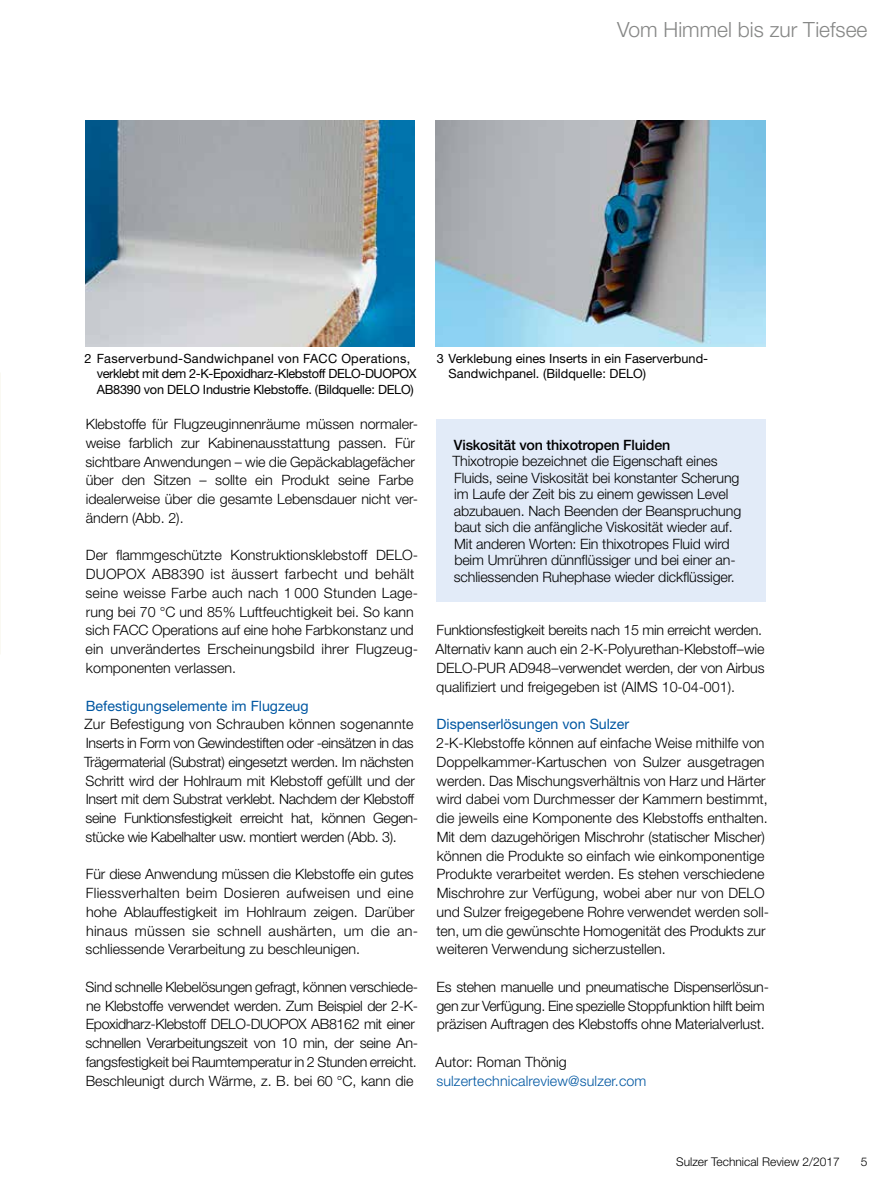
<style>
.page{position:relative;width:893px;height:1191px;background:#fff}
.page>*{position:absolute;margin:0;border:0;box-sizing:border-box;transform-origin:0 0}
.t1{font:300 21px "Helvetica Neue LT Std";color:#868786}
.t2{font:300 14.25px/18.8px "Helvetica Neue LT Std";letter-spacing:-.01em;color:#000}
.t3{font:14.25px "Helvetica Neue LT Std";color:#0057a2}
.t4{font:300 14.25px "Helvetica Neue LT Std";letter-spacing:.01em;color:#0057a2}
.t5{font:500 14.25px "Helvetica Neue LT Std";letter-spacing:-.015em;color:#000}
.t6{font:12.75px/15.3px "Helvetica Neue LT Std";letter-spacing:-.02em;color:#000}
.t7{font:12.75px/15.3px "Helvetica Neue LT Std";color:#000}
.t8{font:300 12px "Helvetica Neue LT Std";color:#000}
</style>
<div class="page">
<img style="left:436px;top:121px;width:329px;height:225px">
<img style="left:85px;top:121px;width:330px;height:225px">
<div style="left:436px;top:419px;width:329px;height:183px;background:#e2ebf8"></div>
<h1 class="t1" style="left:617px;top:17px;width:252px">Vom Himmel bis zur Tiefsee</h1>
<p class="t6" style="left:97px;top:351px;width:321px;text-indent:-12px">2 Faserverbund-Sandwichpanel von FACC Operations, verklebt mit dem 2-K-Epoxidharz-Klebstoff DELO-DUOPOX<br>AB8390 von DELO Industrie Klebstoffe. (Bildquelle: DELO)</p>
<p class="t7" style="left:449px;top:351px;width:261px;text-indent:-12px">3 Verklebung eines Inserts in ein Faserverbund-<br>Sandwichpanel. (Bildquelle: DELO)</p>
<p class="t2" style="left:86px;top:414px;width:334px">Klebstoffe für Flugzeuginnenräume müssen normaler&shy;weise farblich zur Kabinenausstattung passen. Für sichtbare Anwendungen – wie die Gepäckablagefächer über den Sitzen – sollte ein Produkt seine Farbe idealerweise über die gesamte Lebensdauer nicht ver&shy;ändern (Abb. 2).</p>
<p class="t2" style="left:86px;top:546px;width:334px">Der flammgeschützte Konstruktionsklebstoff DELO-DUOPOX AB8390 ist äussert farbecht und behält seine weisse Farbe auch nach 1 000 Stunden Lage&shy;rung bei 70 °C und 85% Luftfeuchtigkeit bei. So kann sich FACC Operations auf eine hohe Farbkonstanz und ein unverändertes Erscheinungsbild ihrer Flugzeug&shy;komponenten verlassen.</p>
<p class="t3" style="left:86px;top:697px;width:225px">Befestigungselemente im Flugzeug</p>
<p class="t2" style="left:84px;top:714px;width:336px">Zur Befestigung von Schrauben können sogenannte Inserts in Form von Gewindestiften oder -einsätzen in das Trägermaterial (Substrat) eingesetzt werden. Im nächsten Schritt wird der Hohlraum mit Klebstoff gefüllt und der Insert mit dem Substrat verklebt. Nachdem der Klebstoff seine Funktionsfestigkeit erreicht hat, können Gegen&shy;stücke wie Kabelhalter usw. montiert werden (Abb. 3).</p>
<p class="t2" style="left:86px;top:864px;width:334px">Für diese Anwendung müssen die Klebstoffe ein gutes Fliessverhalten beim Dosieren aufweisen und eine hohe Ablauffestigkeit im Hohlraum zeigen. Darüber hinaus müssen sie schnell aushärten, um die an&shy;schliessende Verarbeitung zu beschleunigen.</p>
<p class="t2" style="left:86px;top:977px;width:334px">Sind schnelle Klebelösungen gefragt, können verschiede&shy;ne Klebstoffe verwendet werden. Zum Beispiel der 2-K-Epoxidharz-Klebstoff DELO-DUOPOX AB8162 mit einer schnellen Verarbeitungszeit von 10 min, der seine An&shy;fangsfestigkeit bei Raumtemperatur in 2 Stunden erreicht.<br>Beschleunigt durch Wärme, z. B. bei 60 °C, kann die</p>
<p class="t5" style="left:454px;top:436px;width:218px">Viskosität von thixotropen Fluiden</p>
<p class="t2" style="left:452px;top:452px;width:290px;line-height:16.5px">Thixotropie bezeichnet die Eigenschaft eines Fluids, seine Viskosität bei konstanter Scherung im Laufe der Zeit bis zu einem gewissen Level abzubauen. Nach Beenden der Beanspruchung baut sich die anfängliche Viskosität wieder auf.<br>Mit anderen Worten: Ein thixotropes Fluid wird beim Umrühren dünnflüssiger und bei einer an&shy;schliessenden Ruhephase wieder dickflüssiger.</p>
<p class="t2" style="left:436px;top:621px;width:330px">Funktionsfestigkeit bereits nach 15 min erreicht werden.<br>Alternativ kann auch ein 2-K-Polyurethan-Klebstoff–wie DELO-PUR AD948–verwendet werden, der von Airbus qualifiziert und freigegeben ist (AIMS 10-04-001).</p>
<p class="t3" style="left:437px;top:715px;width:194px">Dispenserlösungen von Sulzer</p>
<p class="t2" style="left:436px;top:733px;width:334px">2-K-Klebstoffe können auf einfache Weise mithilfe von Doppelkammer-Kartuschen von Sulzer ausgetragen werden. Das Mischungsverhältnis von Harz und Härter wird dabei vom Durchmesser der Kammern bestimmt, die jeweils eine Komponente des Klebstoffs enthalten.<br>Mit dem dazugehörigen Mischrohr (statischer Mischer) können die Produkte so einfach wie einkomponentige Produkte verarbeitet werden. Es stehen verschiedene Mischrohre zur Verfügung, wobei aber nur von DELO und Sulzer freigegebene Rohre verwendet werden soll&shy;ten, um die gewünschte Homogenität des Produkts zur weiteren Verwendung sicherzustellen.</p>
<p class="t2" style="left:436px;top:977px;width:334px">Es stehen manuelle und pneumatische Dispenserlösun&shy;gen zur Verfügung. Eine spezielle Stoppfunktion hilft beim präzisen Auftragen des Klebstoffs ohne Materialverlust.</p>
<p class="t2" style="left:436px;top:1052px;width:133px">Autor: Roman Thönig</p>
<p class="t4" style="left:436px;top:1072px;width:212px">sulzertechnicalreview@sulzer.com</p>
<p class="t8" style="left:676px;top:1153px;width:165px">Sulzer Technical Review 2/2017</p>
<p class="t8" style="left:861px;top:1153px;width:8px">5</p>
</div>
